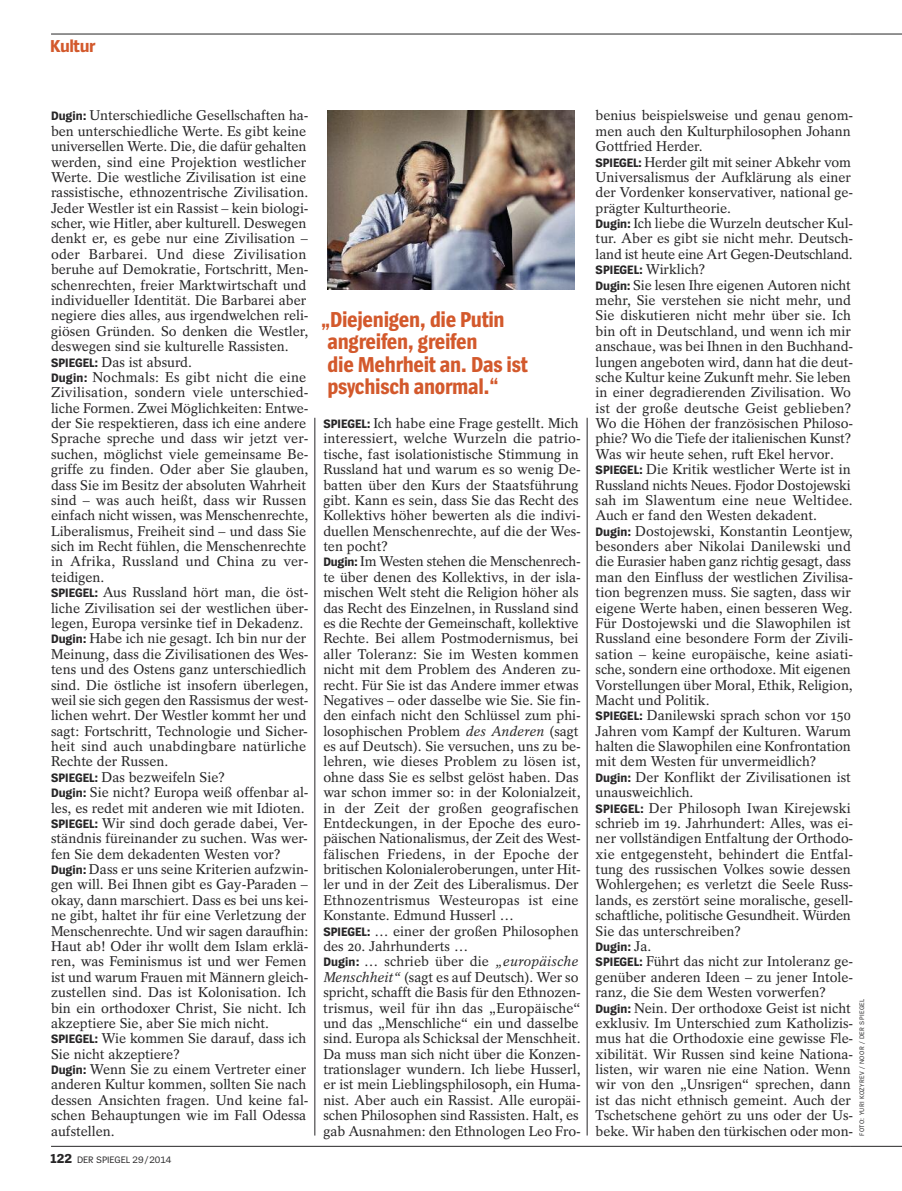
<style>
.page{position:relative;width:902px;height:1191px;background:#fff}
.page>*{position:absolute;margin:0;border:0;box-sizing:border-box;transform-origin:0 0}
.t1{font:700 22.5px/22.5px "Spiegel Sans Cd";letter-spacing:-.015em;color:#d3592c}
.t2{font:700 18px "Spiegel Sans";letter-spacing:-.025em;color:#d3592c}
.t3{font:14.1px/15.3px "Spiegel Serif";color:#272627}
.t4{font:700 12.75px "Spiegel Sans";color:#272627}
.t5{font:9.75px "Spiegel Sans";letter-spacing:-.005em;color:#272627}
.t6{font:6.75px "Spiegel Sans";letter-spacing:.05em;color:#272627}
.s1{font-family:"Spiegel Sans";font-weight:700;font-size:12.75px}
.s2{font-weight:700;font-size:13.5px}
.s3{font-style:italic}
.s4{font-family:"Spiegel Serif";font-weight:400;font-size:14.1px}
</style>
<div class="page">
<hr style="left:51px;top:34px;width:799px;height:1px;background:#272627">
<hr style="left:850px;top:34px;width:51px;height:1px;background:#272627">
<hr style="left:51px;top:1146px;width:799px;height:1px;background:#272627">
<hr style="left:850px;top:1146px;width:51px;height:1px;background:#272627">
<hr style="left:314px;top:418px;width:1px;height:717px;background:#272627">
<hr style="left:587px;top:418px;width:1px;height:717px;background:#272627">
<img style="left:327px;top:110px;width:247px;height:179px">
<p class="t2" style="left:50px;top:39px;width:47px">Kultur</p>
<p class="t3" style="left:51px;top:109px;width:259px"><span class="s1">Dugin:</span> Unterschiedliche Gesellschaften ha&shy;ben unterschiedliche Werte. Es gibt keine universellen Werte. Die, die dafür gehalten werden, sind eine Projektion westlicher Werte. Die westliche Zivilisation ist eine rassistische, ethnozentrische Zivilisation.<br>Jeder Westler ist ein Rassist – kein biologi&shy;scher, wie Hitler, aber kulturell. Deswegen denkt er, es gebe nur eine Zivilisation – oder Barbarei. Und diese Zivilisation beruhe auf Demokratie, Fortschritt, Men&shy;schenrechten, freier Marktwirtschaft und individueller Identität. Die Barbarei aber negiere dies alles, aus irgendwelchen reli&shy;giösen Gründen. So denken die Westler, deswegen sind sie kulturelle Rassisten.<br><span class="s1">SPIEGEL:</span> Das ist absurd.<br><span class="s1">Dugin:</span> Nochmals: Es gibt nicht die eine Zivilisation, sondern viele unterschied&shy;liche Formen. Zwei Möglichkeiten: Entwe&shy;der Sie respektieren, dass ich eine andere Sprache spreche und dass wir jetzt ver&shy;suchen, möglichst viele gemeinsame Be&shy;griffe zu finden. Oder aber Sie glauben, dass Sie im Besitz der absoluten Wahrheit sind – was auch heißt, dass wir Russen einfach nicht wissen, was Menschenrechte, Liberalismus, Freiheit sind – und dass Sie sich im Recht fühlen, die Menschenrechte in Afrika, Russland und China zu ver&shy;teidigen.<br><span class="s1">SPIEGEL:</span> Aus Russland hört man, die öst&shy;liche Zivilisation sei der westlichen über&shy;legen, Europa versinke tief in Dekadenz.<br><span class="s1">Dugin:</span> Habe ich nie gesagt. Ich bin nur der Meinung, dass die Zivilisationen des Wes&shy;tens und des Ostens ganz unterschiedlich sind. Die östliche ist insofern überlegen, weil sie sich gegen den Rassismus der west&shy;lichen wehrt. Der Westler kommt her und sagt: Fortschritt, Technologie und Sicher&shy;heit sind auch unabdingbare natürliche Rechte der Russen.<br><span class="s1">SPIEGEL:</span> Das bezweifeln Sie?<br><span class="s1">Dugin:</span> Sie nicht? Europa weiß offenbar al&shy;les, es redet mit anderen wie mit Idioten.<br><span class="s1">SPIEGEL:</span> Wir sind doch gerade dabei, Ver&shy;ständnis füreinander zu suchen. Was wer&shy;fen Sie dem dekadenten Westen vor?<br><span class="s1">Dugin:</span> Dass er uns seine Kriterien aufzwin&shy;gen will. Bei Ihnen gibt es Gay-Paraden – okay, dann marschiert. Dass es bei uns kei&shy;ne gibt, haltet ihr für eine Verletzung der Menschenrechte. Und wir sagen daraufhin:<br>Haut ab! Oder ihr wollt dem Islam erklä&shy;ren, was Feminismus ist und wer Femen ist und warum Frauen mit Männern gleich&shy;zustellen sind. Das ist Kolonisation. Ich bin ein orthodoxer Christ, Sie nicht. Ich akzeptiere Sie, aber Sie mich nicht.<br><span class="s1">SPIEGEL:</span> Wie kommen Sie darauf, dass ich Sie nicht akzeptiere?<br><span class="s1">Dugin:</span> Wenn Sie zu einem Vertreter einer anderen Kultur kommen, sollten Sie nach dessen Ansichten fragen. Und keine fal&shy;schen Behauptungen wie im Fall Odessa aufstellen.</p>
<p class="t5" style="left:51px;top:1156px;width:122px"><span class="s2">122</span> DER SPIEGEL 29/2014</p>
<h1 class="t1" style="left:321px;top:310px;width:208px">„Diejenigen, die Putin angreifen, greifen<br>die Mehrheit an. Das ist psychisch anormal.“</h1>
<p class="t3" style="left:323px;top:417px;width:259px"><span class="s1">SPIEGEL:</span> Ich habe eine Frage gestellt. Mich interessiert, welche Wurzeln die patrio&shy;tische, fast isolationistische Stimmung in Russland hat und warum es so wenig De&shy;batten über den Kurs der Staatsführung gibt. Kann es sein, dass Sie das Recht des Kollektivs höher bewerten als die indivi&shy;duellen Menschenrechte, auf die der Wes&shy;ten pocht?<br><span class="s1">Dugin:</span> Im Westen stehen die Menschenrech&shy;te über denen des Kollektivs, in der isla&shy;mischen Welt steht die Religion höher als das Recht des Einzelnen, in Russland sind es die Rechte der Gemeinschaft, kollektive Rechte. Bei allem Postmodernismus, bei aller Toleranz: Sie im Westen kommen nicht mit dem Problem des Anderen zu&shy;recht. Für Sie ist das Andere immer etwas Negatives – oder dasselbe wie Sie. Sie fin&shy;den einfach nicht den Schlüssel zum phi&shy;losophischen Problem <span class="s3">des Anderen</span> (sagt es auf Deutsch). Sie versuchen, uns zu be&shy;lehren, wie dieses Problem zu lösen ist, ohne dass Sie es selbst gelöst haben. Das war schon immer so: in der Kolonialzeit, in der Zeit der großen geografischen Entdeckungen, in der Epoche des euro&shy;päischen Nationalismus, der Zeit des West&shy;fälischen Friedens, in der Epoche der britischen Kolonialeroberungen, unter Hit&shy;ler und in der Zeit des Liberalismus. Der Ethnozentrismus Westeuropas ist eine Konstante. Edmund Husserl …<br><span class="s1">SPIEGEL:</span> … einer der großen Philosophen des 20. Jahrhunderts …<br><span class="s1">Dugin:</span> … schrieb über die <span class="s3">„europäische Menschheit“</span> (sagt es auf Deutsch). Wer so spricht, schafft die Basis für den Ethnozen&shy;trismus, weil für ihn das „Europäische“ und das „Menschliche“ ein und dasselbe sind. Europa als Schicksal der Menschheit.<br>Da muss man sich nicht über die Konzen&shy;trationslager wundern. Ich liebe Husserl, er ist mein Lieblingsphilosoph, ein Huma&shy;nist. Aber auch ein Rassist. Alle europäi&shy;schen Philosophen sind Rassisten. Halt, es gab Ausnahmen: den Ethnologen Leo Fro-</p>
<p class="t3" style="left:595px;top:109px;width:259px">benius beispielsweise und genau genom&shy;men auch den Kulturphilosophen Johann Gottfried Herder.<br><span class="s1">SPIEGEL:</span> Herder gilt mit seiner Abkehr vom Universalismus der Aufklärung als einer der Vordenker konservativer, national ge&shy;prägter Kulturtheorie.<br><span class="s1">Dugin:</span> Ich liebe die Wurzeln deutscher Kul&shy;tur. Aber es gibt sie nicht mehr. Deutsch&shy;land ist heute eine Art Gegen-Deutschland.<br><span class="s1">SPIEGEL:</span> Wirklich?<br><span class="s1">Dugin:</span> Sie lesen Ihre eigenen Autoren nicht mehr, Sie verstehen sie nicht mehr, und Sie diskutieren nicht mehr über sie. Ich bin oft in Deutschland, und wenn ich mir anschaue, was bei Ihnen in den Buchhand&shy;lungen angeboten wird, dann hat die deut&shy;sche Kultur keine Zukunft mehr. Sie leben in einer degradierenden Zivilisation. Wo ist der große deutsche Geist geblieben?<br>Wo die Höhen der französischen Philoso&shy;phie? Wo die Tiefe der italienischen Kunst?<br>Was wir heute sehen, ruft Ekel hervor.<br><span class="s1">SPIEGEL:</span> Die Kritik westlicher Werte ist in Russland nichts Neues. Fjodor Dostojewski sah im Slawentum eine neue Weltidee.<br>Auch er fand den Westen dekadent.<br><span class="s1">Dugin:</span> Dostojewski, Konstantin Leontjew, besonders aber Nikolai Danilewski und die Eurasier haben ganz richtig gesagt, dass man den Einfluss der westlichen Zivilisa&shy;tion begrenzen muss. Sie sagten, dass wir eigene Werte haben, einen besseren Weg.<br>Für Dostojewski und die Slawophilen ist Russland eine besondere Form der Zivili&shy;sation – keine europäische, keine asiati&shy;sche, sondern eine orthodoxe. Mit eigenen Vorstellungen über Moral, Ethik, Religion, Macht und Politik.<br><span class="s1">SPIEGEL:</span> Danilewski sprach schon vor 150<br>Jahren vom Kampf der Kulturen. Warum halten die Slawophilen eine Konfrontation mit dem Westen für unvermeidlich?<br><span class="s1">Dugin:</span> Der Konflikt der Zivilisationen ist unausweichlich.<br><span class="s1">SPIEGEL:</span> Der Philosoph Iwan Kirejewski schrieb im 19. Jahrhundert: Alles, was ei&shy;ner vollständigen Entfaltung der Orthodo&shy;xie entgegensteht, behindert die Entfal&shy;tung des russischen Volkes sowie dessen Wohlergehen; es verletzt die Seele Russ&shy;lands, es zerstört seine moralische, gesell&shy;schaftliche, politische Gesundheit. Würden Sie das unterschreiben?</p>
<p class="t4" style="left:595px;top:942px;width:57px">Dugin: <span class="s4">Ja.</span></p>
<p class="t3" style="left:595px;top:955px;width:259px"><span class="s1">SPIEGEL:</span> Führt das nicht zur Intoleranz ge&shy;genüber anderen Ideen – zu jener Intole&shy;ranz, die Sie dem Westen vorwerfen?<br><span class="s1">Dugin:</span> Nein. Der orthodoxe Geist ist nicht exklusiv. Im Unterschied zum Katholizis&shy;mus hat die Orthodoxie eine gewisse Fle&shy;xibilität. Wir Russen sind keine Nationa&shy;listen, wir waren nie eine Nation. Wenn wir von den „Unsrigen“ sprechen, dann ist das nicht ethnisch gemeint. Auch der Tschetschene gehört zu uns oder der Us&shy;beke. Wir haben den türkischen oder mon-</p>
<p class="t6" style="left:859px;top:1135px;width:138px;rotate:-90deg">FOTO: YURI KOZYREV / NOOR / DER SPIEGEL</p>
</div>
